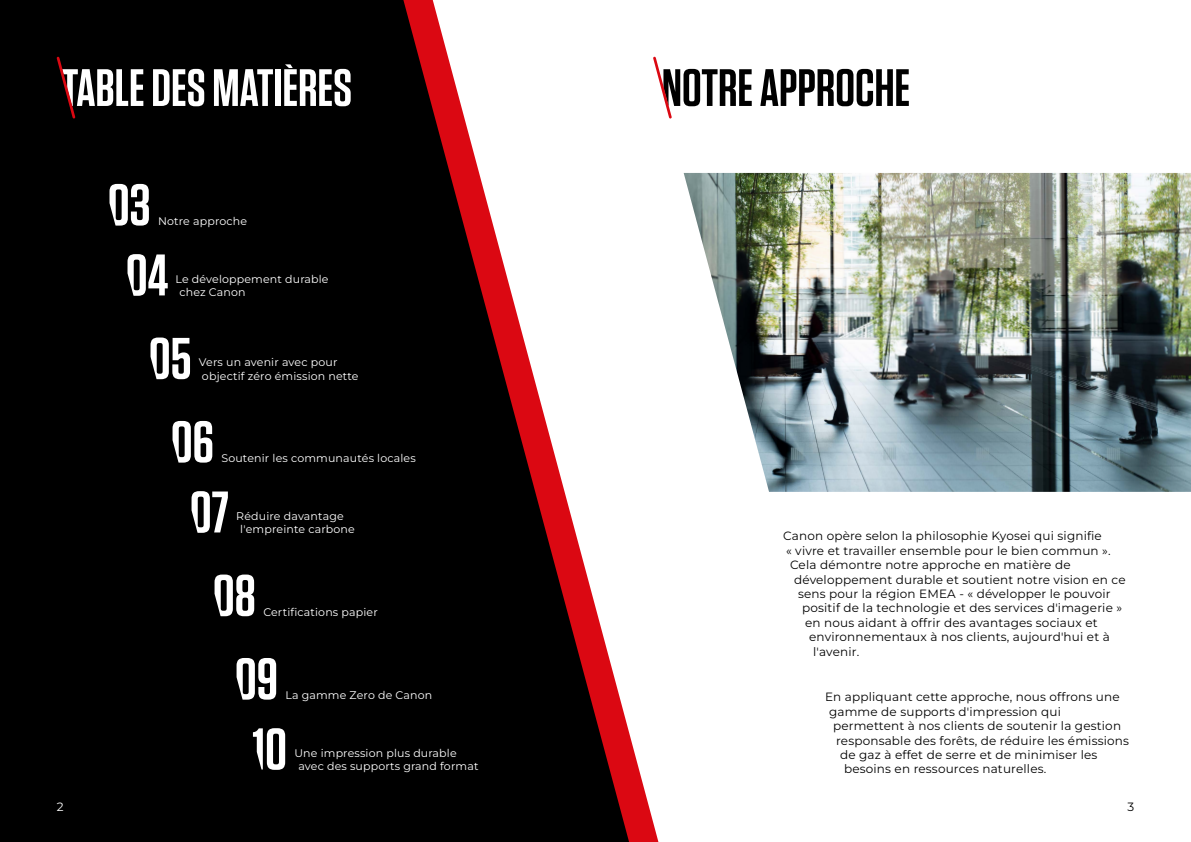
<style>
.page{position:relative;width:1191px;height:842px;background:#fff}
.page>*{position:absolute;margin:0;border:0;box-sizing:border-box;transform-origin:0 0}
.t1{font:58.5px "Tungsten Reveal EXT";color:#fff}
.t2{font:52.5px "Tungsten Reveal EXT";color:#fff}
.t3{font:52.5px "Tungsten Reveal EXT";color:#000}
.t4{font:12px "Montserrat";letter-spacing:.015em;color:#000}
.t5{font:12px "Montserrat";color:#fff}
.t6{font:11px/13.2px "Montserrat";letter-spacing:.015em;color:#fff}
</style>
<div class="page">
<div style="left:0;top:0;width:373px;height:842px;background:#000"></div>
<img style="left:694px;top:173px;width:497px;height:319px">
<svg style="left:373px;top:0;width:321px;height:842px"></svg>
<svg style="left:651px;top:55px;width:22px;height:66px"></svg>
<svg style="left:55px;top:55px;width:22px;height:66px"></svg>
<h2 class="t2" style="left:64px;top:64px;width:290px">TABLE DES MATIÈRES</h2>
<h2 class="t3" style="left:660px;top:64px;width:251px">NOTRE APPROCHE</h2>
<h1 class="t1" style="left:106px;top:178px;width:46px">03</h1>
<p class="t6" style="left:158px;top:214px;width:91px">Notre approche</p>
<h1 class="t1" style="left:124px;top:249px;width:45px">04</h1>
<p class="t6" style="left:179px;top:272px;width:150px;text-indent:-4px">Le développement durable chez Canon</p>
<h1 class="t1" style="left:147px;top:332px;width:46px">05</h1>
<p class="t6" style="left:199px;top:355px;width:161px">Vers un avenir avec pour objectif zéro émission nette</p>
<h1 class="t1" style="left:169px;top:415px;width:46px">06</h1>
<p class="t6" style="left:221px;top:451px;width:196px">Soutenir les communautés locales</p>
<h1 class="t1" style="left:188px;top:486px;width:42px">07</h1>
<p class="t6" style="left:240px;top:509px;width:116px;text-indent:-4px">Réduire davantage l'empreinte carbone</p>
<h1 class="t1" style="left:211px;top:569px;width:46px">08</h1>
<p class="t6" style="left:263px;top:605px;width:116px">Certifications papier</p>
<h1 class="t1" style="left:233px;top:652px;width:46px">09</h1>
<p class="t6" style="left:285px;top:688px;width:148px">La gamme Zero de Canon</p>
<h1 class="t1" style="left:252px;top:723px;width:36px">10</h1>
<p class="t6" style="left:298px;top:746px;width:182px;text-indent:-4px">Une impression plus durable avec des supports grand format</p>
<p class="t4" style="left:783px;top:528px;width:320px">Canon opère selon la philosophie Kyosei qui signifie</p>
<p class="t4" style="left:786px;top:542px;width:326px">« vivre et travailler ensemble pour le bien commun ».</p>
<p class="t4" style="left:790px;top:557px;width:282px">Cela démontre notre approche en matière de</p>
<p class="t4" style="left:794px;top:571px;width:333px">développement durable et soutient notre vision en ce</p>
<p class="t4" style="left:798px;top:585px;width:314px">sens pour la région EMEA - « développer le pouvoir</p>
<p class="t4" style="left:802px;top:600px;width:321px">positif de la technologie et des services d'imagerie »</p>
<p class="t4" style="left:805px;top:614px;width:294px">en nous aidant à offrir des avantages sociaux et</p>
<p class="t4" style="left:809px;top:629px;width:302px">environnementaux à nos clients, aujourd'hui et à</p>
<p class="t4" style="left:813px;top:643px;width:48px">l'avenir.</p>
<p class="t4" style="left:825px;top:689px;width:296px">En appliquant cette approche, nous offrons une</p>
<p class="t4" style="left:829px;top:703px;width:233px">gamme de supports d'impression qui</p>
<p class="t4" style="left:833px;top:718px;width:289px">permettent à nos clients de soutenir la gestion</p>
<p class="t4" style="left:836px;top:732px;width:294px">responsable des forêts, de réduire les émissions</p>
<p class="t4" style="left:840px;top:746px;width:259px">de gaz à effet de serre et de minimiser les</p>
<p class="t4" style="left:844px;top:761px;width:204px">besoins en ressources naturelles.</p>
<p class="t5" style="left:57px;top:798px;width:8px">2</p>
<p class="t4" style="left:1127px;top:798px;width:8px">3</p>
</div>
